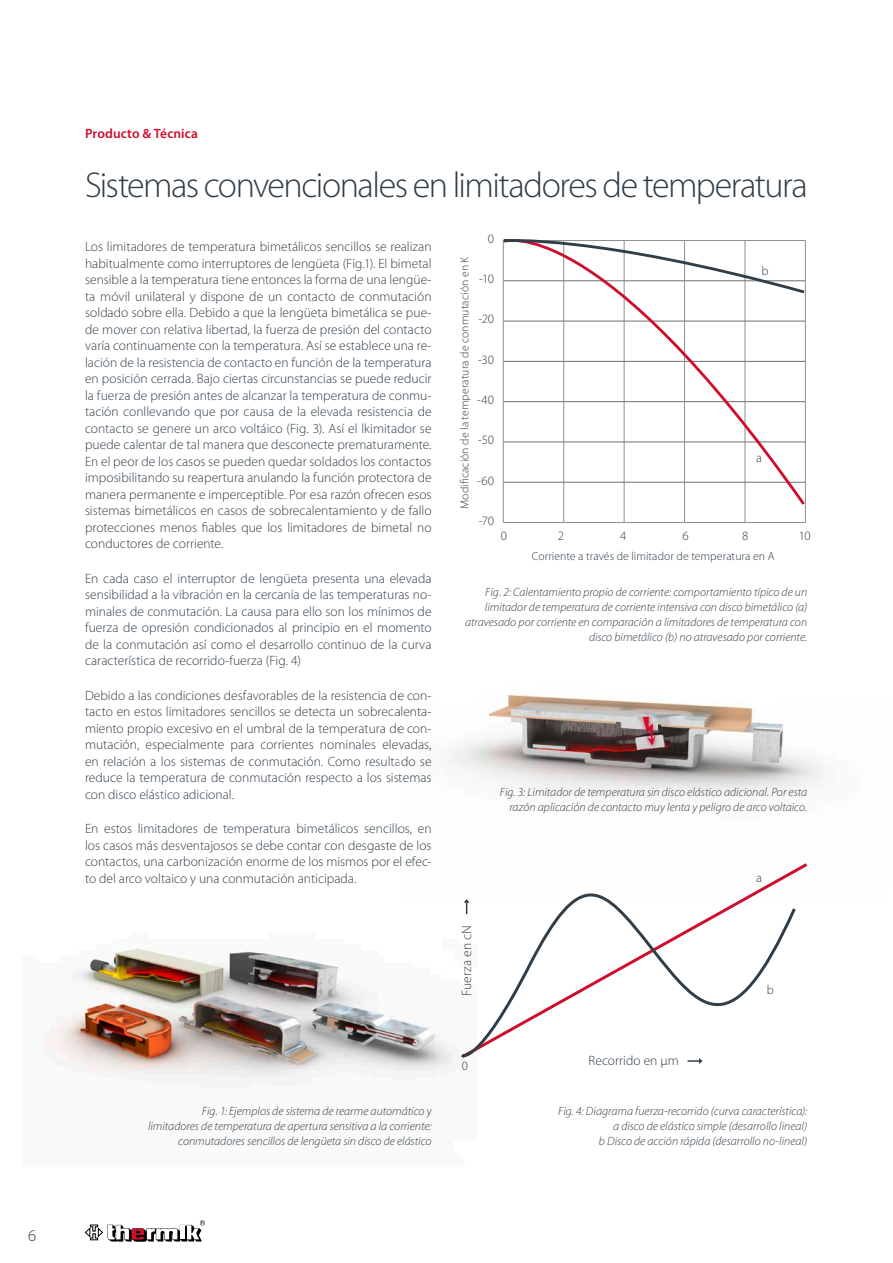
<style>
.page{position:relative;width:893px;height:1263px;background:#fff}
.page>*{position:absolute;margin:0;border:0;box-sizing:border-box;transform-origin:0 0}
.t1{font:300 36px "Myriad Pro";letter-spacing:-.045em;color:#313e48}
.t2{font:300 16.5px "Myriad Pro";color:#313e48}
.t3{font:300 13.5px/16.5px "Myriad Pro";color:#313e48;text-align:justify}
.t4{font:600 13.5px "Myriad Pro";letter-spacing:.005em;color:#ce0e2d}
.t5{font:300 12.75px "Myriad Pro";letter-spacing:-.01em;color:#313e48}
.t6{font:italic 300 12px/15px "Myriad Pro";letter-spacing:.005em;color:#313e48;text-align:right}
.t7{font:300 11.7px "Myriad Pro";letter-spacing:.005em;color:#313e48}
</style>
<div class="page">
<svg style="left:85px;top:1220px;width:120px;height:22px"></svg>
<hr style="left:503px;top:482px;width:1px;height:40px;background:#8f8f8f">
<hr style="left:563px;top:482px;width:1px;height:40px;background:#8f8f8f">
<hr style="left:624px;top:482px;width:1px;height:40px;background:#8f8f8f">
<hr style="left:684px;top:482px;width:1px;height:40px;background:#8f8f8f">
<hr style="left:745px;top:482px;width:1px;height:40px;background:#8f8f8f">
<hr style="left:805px;top:482px;width:1px;height:40px;background:#8f8f8f">
<hr style="left:503px;top:522px;width:61px;height:1px;background:#8f8f8f">
<hr style="left:564px;top:522px;width:60px;height:1px;background:#8f8f8f">
<hr style="left:624px;top:522px;width:60px;height:1px;background:#8f8f8f">
<hr style="left:684px;top:522px;width:61px;height:1px;background:#8f8f8f">
<hr style="left:745px;top:522px;width:61px;height:1px;background:#8f8f8f">
<svg style="left:502px;top:295px;width:304px;height:213px"></svg>
<svg style="left:502px;top:239px;width:304px;height:56px"></svg>
<img style="left:451px;top:688px;width:372px;height:109px">
<img style="left:43px;top:945px;width:416px;height:144px">
<svg style="left:459px;top:867px;width:339px;height:199px"></svg>
<svg style="left:464px;top:899px;width:6px;height:15px"></svg>
<svg style="left:688px;top:1058px;width:15px;height:6px"></svg>
<div style="left:638px;top:712px;width:22px;height:38px;background:#ce0e2d;opacity:.75"></div>
<svg style="left:643px;top:717px;width:13px;height:29px"></svg>
<p class="t2" style="left:28px;top:1226px;width:10px">6</p>
<p class="t4" style="left:85px;top:125px;width:114px">Producto &amp; Técnica</p>
<h1 class="t1" style="left:85px;top:165px;width:724px">Sistemas convencionales en limitadores de temperatura</h1>
<p class="t3" style="left:85px;top:239px;width:348px">Los limitadores de temperatura bimetálicos sencillos se realizan habitualmente como interruptores de lengüeta (Fig.1). El bimetal sensible a la temperatura tiene entonces la forma de una lengüe&shy;ta móvil unilateral y dispone de un contacto de conmutación soldado sobre ella. Debido a que la lengüeta bimetálica se pue&shy;de mover con relativa libertad, la fuerza de presión del contacto varía continuamente con la temperatura. Así se establece una re&shy;lación de la resistencia de contacto en función de la temperatura en posición cerrada. Bajo ciertas circunstancias se puede reducir la fuerza de presión antes de alcanzar la temperatura de conmu&shy;tación conllevando que por causa de la elevada resistencia de contacto se genere un arco voltáico (Fig. 3). Así el lkimitador se puede calentar de tal manera que desconecte prematuramente.<br>En el peor de los casos se pueden quedar soldados los contactos imposibilitando su reapertura anulando la función protectora de manera permanente e imperceptible. Por esa razón ofrecen esos sistemas bimetálicos en casos de sobrecalentamiento y de fallo protecciones menos fiables que los limitadores de bimetal no conductores de corriente.</p>
<p class="t3" style="left:85px;top:570px;width:348px">En cada caso el interruptor de lengüeta presenta una elevada sensibilidad a la vibración en la cercanía de las temperaturas no&shy;minales de conmutación. La causa para ello son los mínimos de fuerza de opresión condicionados al principio en el momento de la conmutación así como el desarrollo continuo de la curva característica de recorrido-fuerza (Fig. 4)</p>
<p class="t3" style="left:85px;top:687px;width:348px">Debido a las condiciones desfavorables de la resistencia de con&shy;tacto en estos limitadores sencillos se detecta un sobrecalenta&shy;miento propio excesivo en el umbral de la temperatura de con&shy;mutación, especialmente para corrientes nominales elevadas, en relación a los sistemas de conmutación. Como resultado se reduce la temperatura de conmutación respecto a los sistemas con disco elástico adicional.</p>
<p class="t3" style="left:85px;top:821px;width:348px">En estos limitadores de temperatura bimetálicos sencillos, en los casos más desventajosos se debe contar con desgaste de los contactos, una carbonización enorme de los mismos por el efec&shy;to del arco voltaico y una conmutación anticipada.</p>
<p class="t5" style="left:488px;top:232px;width:8px">0</p>
<p class="t5" style="left:479px;top:272px;width:16px">-10</p>
<p class="t5" style="left:479px;top:312px;width:17px">-20</p>
<p class="t5" style="left:478px;top:352px;width:17px">-30</p>
<p class="t5" style="left:477px;top:393px;width:18px">-40</p>
<p class="t5" style="left:478px;top:433px;width:18px">-50</p>
<p class="t5" style="left:477px;top:473px;width:18px">-60</p>
<p class="t5" style="left:479px;top:514px;width:17px">-70</p>
<p class="t7" style="left:458px;top:509px;width:254px;rotate:-90deg">Modificación de la temperatura de conmutación en K</p>
<p class="t5" style="left:761px;top:263px;width:9px">b</p>
<p class="t5" style="left:756px;top:451px;width:7px">a</p>
<p class="t5" style="left:501px;top:529px;width:8px">0</p>
<p class="t5" style="left:558px;top:529px;width:8px">2</p>
<p class="t5" style="left:620px;top:529px;width:8px">4</p>
<p class="t5" style="left:682px;top:529px;width:8px">6</p>
<p class="t5" style="left:742px;top:529px;width:8px">8</p>
<p class="t5" style="left:799px;top:529px;width:13px">10</p>
<p class="t7" style="left:532px;top:549px;width:244px">Corriente a través de limitador de temperatura en A</p>
<p class="t6" style="left:465px;top:585px;width:344px">Fig. 2: Calentamiento propio de corriente: comportamiento típico de un limitador de temperatura de corriente intensiva con disco bimetálico (a) atravesado por corriente en comparación a limitadores de temperatura con disco bimetálico (b) no atravesado por corriente.</p>
<p class="t6" style="left:500px;top:785px;width:309px">Fig. 3: Limitador de temperatura sin disco elástico adicional. Por esta razón aplicación de contacto muy lenta y peligro de arco voltaico.</p>
<p class="t5" style="left:756px;top:871px;width:7px">a</p>
<p class="t3" style="left:459px;top:996px;width:72px;rotate:-90deg">Fuerza en cN</p>
<p class="t5" style="left:462px;top:1058px;width:8px">0</p>
<p class="t3" style="left:588px;top:1053px;width:92px">Recorrido en μm</p>
<p class="t5" style="left:767px;top:983px;width:9px">b</p>
<p class="t6" style="left:148px;top:1103px;width:285px">Fig. 1: Ejemplos de sistema de rearme automático y limitadores de temperatura de apertura sensitiva a la corriente: conmutadores sencillos de lengüeta sin disco de elástico</p>
<p class="t6" style="left:558px;top:1103px;width:251px">Fig. 4: Diagrama fuerza-recorrido (curva característica): a disco de elástico simple (desarrollo lineal)<br>b Disco de acción rápida (desarrollo no-lineal)</p>
</div>
